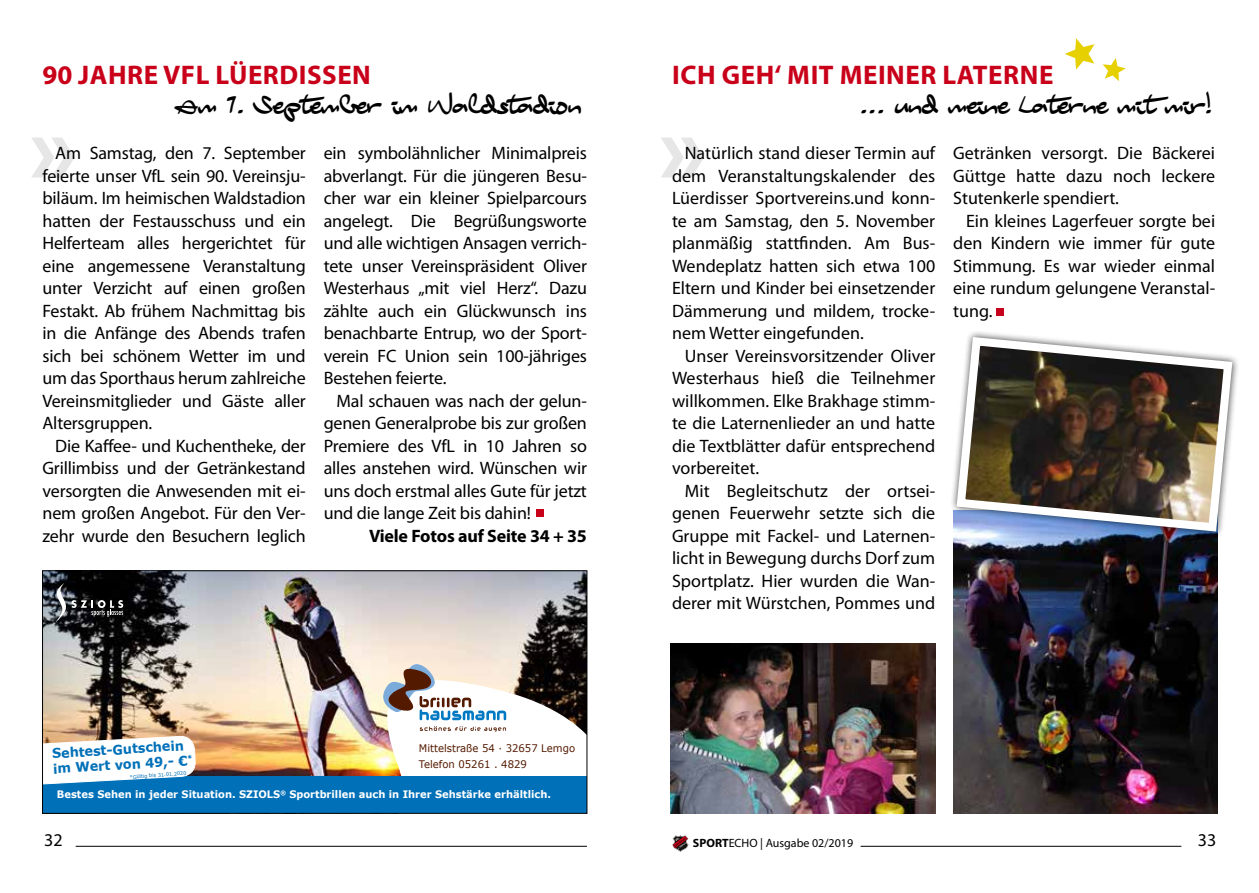
<style>
.page{position:relative;width:1259px;height:893px;background:#fff}
.page>*{position:absolute;margin:0;border:0;box-sizing:border-box;transform-origin:0 0}
.t1{font:700 27px "Myriad Pro";letter-spacing:.02em;color:#c90019}
.t2{font:24px "City Birds";letter-spacing:-.04em;color:#000;scale:.94 1}
.t3{font:18px/22.5px "Myriad Pro";letter-spacing:-.005em;color:#000;text-align:justify}
.t4{font:700 18px "Myriad Pro";letter-spacing:-.01em;color:#000}
.t5{font:700 13.35px/15.3px "Verdana";color:#0070b8;scale:.96 1}
.t6{font:12px "Myriad Pro";color:#000}
.t7{font:10.5px/16.4px "Verdana";color:#541a00;scale:.96 1}
.t8{font:700 10.35px "Verdana";color:#fff;scale:.96 1}
.t9{font:5.1px "Verdana";color:#0070b8;scale:.96 1}
.s1{font-weight:700}
</style>
<div class="page">
<hr style="left:860px;top:846px;width:321px;height:1px;background:#000">
<svg style="left:672px;top:835px;width:16px;height:17px"></svg>
<hr style="left:76px;top:846px;width:511px;height:1px;background:#000">
<svg style="left:32px;top:138px;width:42px;height:40px"></svg>
<img style="left:44px;top:572px;width:541px;height:204px">
<div style="left:43px;top:776px;width:544px;height:37px;background:#0070b8"></div>
<svg style="left:362px;top:665px;width:223px;height:111px"></svg>
<svg style="left:55px;top:583px;width:72px;height:39px;background:#2e2f31"></svg>
<svg style="left:44px;top:736px;width:152px;height:49px"></svg>
<div style="left:42px;top:570px;width:545px;height:244px;border:1px solid #000"></div>
<svg style="left:661px;top:138px;width:43px;height:40px"></svg>
<img style="left:953px;top:539px;width:265px;height:275px">
<img style="left:670px;top:644px;width:265px;height:170px">
<div style="left:949px;top:330px;width:290px;height:209px;background:#000;opacity:.75"></div>
<img style="left:952px;top:333px;width:284px;height:203px">
<svg style="left:1065px;top:38px;width:29px;height:32px"></svg>
<svg style="left:1102px;top:58px;width:23px;height:23px"></svg>
<div style="left:536px;top:509px;width:7px;height:8px;background:#c90019"></div>
<div style="left:996px;top:308px;width:7px;height:8px;background:#c90019"></div>
<h1 class="t1" style="left:43px;top:57px;width:330px">90 JAHRE VFL LÜERDISSEN</h1>
<h2 class="t2" style="left:177px;top:91px;width:431px">Am 7. September im Waldstadion</h2>
<p class="t3" style="left:43px;top:142px;width:265px;text-indent:13px">Am Samstag, den 7. September feierte unser VfL sein 90. Vereinsju&shy;biläum. Im heimischen Waldstadion hatten der Festausschuss und ein Helferteam alles hergerichtet für eine angemessene Veranstaltung unter Verzicht auf einen großen Festakt. Ab frühem Nachmittag bis in die Anfänge des Abends trafen sich bei schönem Wetter im und um das Sporthaus herum zahlreiche Vereinsmitglieder und Gäste aller Altersgruppen.</p>
<p class="t3" style="left:43px;top:434px;width:265px;text-indent:13px">Die Kaffee- und Kuchentheke, der Grillimbiss und der Getränkestand versorgten die Anwesenden mit ei&shy;nem großen Angebot. Für den Ver&shy;zehr wurde den Besuchern leglich</p>
<p class="t3" style="left:324px;top:142px;width:265px">ein symbolähnlicher Minimalpreis abverlangt. Für die jüngeren Besu&shy;cher war ein kleiner Spielparcours angelegt. Die Begrüßungsworte und alle wichtigen Ansagen verrich&shy;tete unser Vereinspräsident Oliver Westerhaus „mit viel Herz“. Dazu zählte auch ein Glückwunsch ins benachbarte Entrup, wo der Sport&shy;verein FC Union sein 100-jähriges Bestehen feierte.</p>
<p class="t3" style="left:324px;top:389px;width:265px;text-indent:13px">Mal schauen was nach der gelun&shy;genen Generalprobe bis zur großen Premiere des VfL in 10 Jahren so alles anstehen wird. Wünschen wir uns doch erstmal alles Gute für jetzt und die lange Zeit bis dahin!</p>
<p class="t4" style="left:369px;top:524px;width:219px">Viele Fotos auf Seite 34 + 35</p>
<p class="t5" style="left:52px;top:746px;width:147px;rotate:-4deg">Sehtest-Gutschein im Wert von 49,- €<sup>*</sup></p>
<p class="t9" style="left:130px;top:774px;width:61px;rotate:-4deg">*Gültig bis 31.01.2020</p>
<p class="t7" style="left:419px;top:740px;width:164px">Mittelstraße 54 · 32657 Lemgo<br>Telefon 05261 . 4829</p>
<p class="t8" style="left:57px;top:788px;width:516px">Bestes Sehen in jeder Situation. SZIOLS<sup>®</sup> Sportbrillen auch in Ihrer Sehstärke erhältlich.</p>
<h1 class="t1" style="left:672px;top:57px;width:383px">ICH GEH‘ MIT MEINER LATERNE</h1>
<h2 class="t2" style="left:859px;top:91px;width:379px">... und meine Laterne mitmir!</h2>
<p class="t3" style="left:672px;top:142px;width:265px;text-indent:13px">Natürlich stand dieser Termin auf dem Veranstaltungskalender des Lüerdisser Sportvereins.und konn&shy;te am Samstag, den 5. November planmäßig stattfinden. Am Bus-Wendeplatz hatten sich etwa 100<br>Eltern und Kinder bei einsetzender Dämmerung und mildem, trocke&shy;nem Wetter eingefunden.</p>
<p class="t3" style="left:672px;top:344px;width:265px;text-indent:13px">Unser Vereinsvorsitzender Oliver Westerhaus hieß die Teilnehmer willkommen. Elke Brakhage stimm&shy;te die Laternenlieder an und hatte die Textblätter dafür entsprechend vorbereitet.</p>
<p class="t3" style="left:672px;top:479px;width:265px;text-indent:13px">Mit Begleitschutz der ortsei&shy;genen Feuerwehr setzte sich die Gruppe mit Fackel- und Laternen&shy;licht in Bewegung durchs Dorf zum Sportplatz. Hier wurden die Wan&shy;derer mit Würstchen, Pommes und</p>
<p class="t3" style="left:953px;top:142px;width:263px">Getränken versorgt. Die Bäckerei Güttge hatte dazu noch leckere Stutenkerle spendiert.</p>
<p class="t3" style="left:953px;top:209px;width:263px;text-indent:13px">Ein kleines Lagerfeuer sorgte bei den Kindern wie immer für gute Stimmung. Es war wieder einmal eine rundum gelungene Veranstal&shy;tung.</p>
<p class="t3" style="left:44px;top:828px;width:20px">32</p>
<p class="t6" style="left:693px;top:835px;width:162px"><span class="s1">SPORT</span>ECHO | Ausgabe 02/2019</p>
<p class="t3" style="left:1198px;top:828px;width:20px">33</p>
</div>
